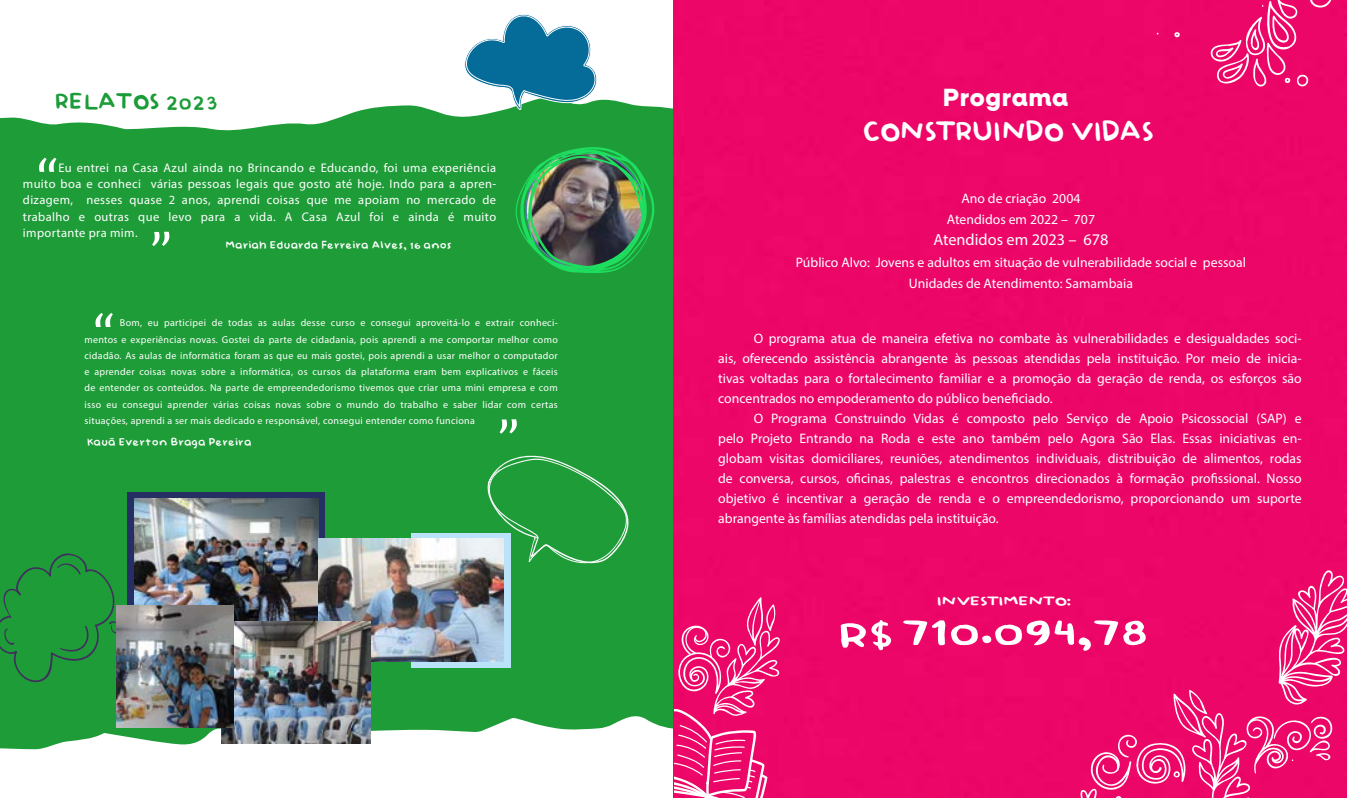
<style>
.page{position:relative;width:1347px;height:798px;background:#fff}
.page>*{position:absolute;margin:0;border:0;box-sizing:border-box;transform-origin:0 0}
.t1{font:60px "Cambria";color:#fff}
.t2{font:50px "Baby Doll";letter-spacing:-.05em;color:#fff;scale:1.32 1}
.t3{font:33.75px "Baby Doll";letter-spacing:-.03em;color:#fff}
.t4{font:27.5px "Baby Doll";letter-spacing:-.01em;color:#1c9c38}
.t5{font:800 25px "Neulis Alt";letter-spacing:.03em;color:#fff}
.t6{font:16.25px "Myriad Pro";color:#fff}
.t7{font:15.5px "Baby Doll";letter-spacing:-.04em;color:#fff;scale:1.32 1}
.t8{font:13.75px/20px "Myriad Pro";color:#fff;text-align:center}
.t9{font:12.5px/16.2px "Myriad Pro";letter-spacing:.03em;color:#fff;text-align:justify}
.t10{font:12.5px "Baby Doll";color:#fff}
.t11{font:10px/16.2px "Myriad Pro";letter-spacing:.03em;color:#fff;text-align:justify}
</style>
<div class="page">
<div style="left:0;top:99px;width:672px;height:650px;background:#1e9c38"></div>
<svg style="left:66px;top:216px;width:7px;height:4px"></svg>
<img style="left:515px;top:146px;width:140px;height:127px">
<svg style="left:0;top:551px;width:127px;height:131px;background:#1f963a"></svg>
<svg style="left:463px;top:14px;width:134px;height:97px"></svg>
<svg style="left:486px;top:455px;width:146px;height:110px;background:#2ba143"></svg>
<div style="left:127px;top:492px;width:198px;height:138px;background:#252f63"></div>
<div style="left:411px;top:532px;width:100px;height:135px;background:#bae3fa"></div>
<img style="left:134px;top:498px;width:185px;height:123px">
<img style="left:319px;top:538px;width:184px;height:123px">
<img style="left:222px;top:621px;width:148px;height:122px">
<img style="left:116px;top:605px;width:118px;height:122px">
<div style="left:674px;top:0;width:672px;height:797px;background:#ec0668"></div>
<svg style="left:1174px;top:32px;width:6px;height:6px"></svg>
<svg style="left:1209px;top:0;width:125px;height:87px;background:#ee277c"></svg>
<svg style="left:674px;top:596px;width:107px;height:201px;background:#ef2d80"></svg>
<svg style="left:1080px;top:569px;width:266px;height:228px;background:#ed1b74"></svg>
<svg style="left:150px;top:232px;width:19px;height:14px"></svg>
<svg style="left:497px;top:419px;width:20px;height:14px"></svg>
<h3 class="t4" style="left:54px;top:86px;width:166px">RELATOS 2023</h3>
<h1 class="t1" style="left:36px;top:144px;width:24px">“</h1>
<p class="t9" style="left:23px;top:159px;width:475px;text-indent:35px">Eu entrei na Casa Azul ainda no Brincando e Educando, foi uma experiência muito boa e conheci várias pessoas legais que gosto até hoje. Indo para a apren&shy;dizagem, nesses quase 2 anos, aprendi coisas que me apoiam no mercado de trabalho e outras que levo para a vida. A Casa Azul foi e ainda é muito importante pra mim.</p>
<p class="t10" style="left:225px;top:238px;width:228px">Mariah Eduarda Ferreira Alves, 16 anos</p>
<h1 class="t1" style="left:92px;top:299px;width:24px">“</h1>
<p class="t11" style="left:85px;top:314px;width:475px;text-indent:35px">Bom, eu participei de todas as aulas desse curso e consegui aproveitá-lo e extrair conheci&shy;mentos e experiências novas. Gostei da parte de cidadania, pois aprendi a me comportar melhor como cidadão. As aulas de informática foram as que eu mais gostei, pois aprendi a usar melhor o computador e aprender coisas novas sobre a informática, os cursos da plataforma eram bem explicativos e fáceis de entender os conteúdos. Na parte de empreendedorismo tivemos que criar uma mini empresa e com isso eu consegui aprender várias coisas novas sobre o mundo do trabalho e saber lidar com certas situações, aprendi a ser mais dedicado e responsável, consegui entender como funciona</p>
<p class="t10" style="left:87px;top:435px;width:166px">Kauã Everton Braga Pereira</p>
<h3 class="t5" style="left:943px;top:82px;width:127px">Programa</h3>
<h3 class="t3" style="left:862px;top:113px;width:292px">CONSTRUINDO VIDAS</h3>
<p class="t8" style="left:946px;top:187px;width:150px;line-height:21.2px">Ano de criação 2004<br>Atendidos em 2022 – 707</p>
<p class="t6" style="left:933px;top:230px;width:177px">Atendidos em 2023 – 678</p>
<p class="t8" style="left:796px;top:251px;width:451px;line-height:21.2px">Público Alvo: Jovens e adultos em situação de vulnerabilidade social e pessoal<br>Unidades de Atendimento: Samambaia</p>
<p class="t8" style="left:718px;top:328px;width:585px;text-align:justify;text-indent:35px">O programa atua de maneira efetiva no combate às vulnerabilidades e desigualdades soci&shy;ais, oferecendo assistência abrangente às pessoas atendidas pela instituição. Por meio de inicia&shy;tivas voltadas para o fortalecimento familiar e a promoção da geração de renda, os esforços são concentrados no empoderamento do público beneficiado.</p>
<p class="t8" style="left:718px;top:408px;width:585px;text-align:justify;text-indent:35px">O Programa Construindo Vidas é composto pelo Serviço de Apoio Psicossocial (SAP) e pelo Projeto Entrando na Roda e este ano também pelo Agora São Elas. Essas iniciativas en&shy;globam visitas domiciliares, reuniões, atendimentos individuais, distribuição de alimentos, rodas de conversa, cursos, oficinas, palestras e encontros direcionados à formação profissional. Nosso objetivo é incentivar a geração de renda e o empreendedorismo, proporcionando um suporte abrangente às famílias atendidas pela instituição.</p>
<p class="t7" style="left:936px;top:592px;width:104px">INVESTIMENTO:</p>
<h2 class="t2" style="left:837px;top:603px;width:238px"><sub>R$</sub>710.094,78</h2>
</div>
